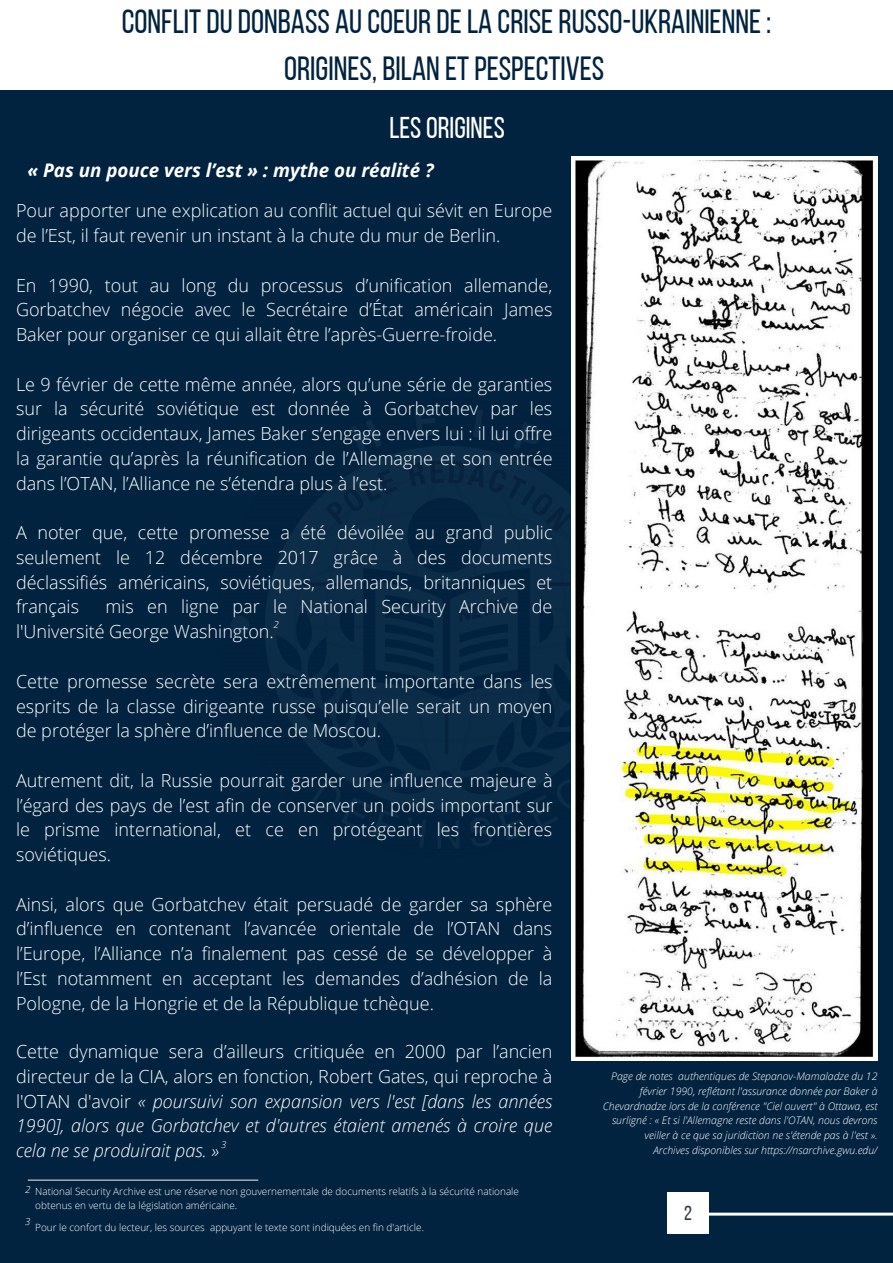
<style>
.page{position:relative;width:893px;height:1263px;background:#01233f}
.page>*{position:absolute;margin:0;border:0;box-sizing:border-box;transform-origin:0 0}
.t1{font:33.45px "Bebas Neue";color:#01233f}
.t2{font:30px "Bebas Neue";color:#fff}
.t3{font:20.33px "Bebas Neue";color:#283943}
.t4{font:italic 700 18.75px "Open Sans";color:#fff}
.t5{font:300 18px/24.8px "Open Sans";color:#fff;text-align:justify}
.t6{font:italic 300 18px/24.8px "Open Sans";color:#fff;text-align:justify}
.t7{font:italic 300 10.5px/14.6px "Open Sans";color:#fff;text-align:right}
.t8{font:300 9.98px "Open Sans";color:#fff}
.t9{font:italic 300 9.75px "Open Sans";color:#fff}
.s1{font-style:normal}
</style>
<div class="page">
<img style="left:231px;top:396px;width:341px;height:472px">
<svg style="left:709px;top:1212px;width:184px;height:4px"></svg>
<div style="left:667px;top:1192px;width:42px;height:42px;background:#fff"></div>
<div style="left:0;top:0;width:893px;height:89px;background:#fff"></div>
<img style="left:572px;top:157px;width:305px;height:904px">
<hr style="left:28px;top:1179px;width:230px;height:2px;background:#d9d9d9">
<p class="t1" style="left:122px;top:8px;width:651px">CONFLITDUDONBASS AUCOEURDELA CRISERUSSO-UKRAINIENNE:</p>
<p class="t1" style="left:284px;top:55px;width:322px">ORIGINES, BILAN ETPESPECTIVES</p>
<p class="t2" style="left:389px;top:115px;width:117px">LESORIGINES</p>
<p class="t4" style="left:28px;top:157px;width:407px">« Pas un pouce vers l’est » : mythe ou réalité ?</p>
<p class="t5" style="left:16px;top:198px;width:538px">Pour apporter une explication au conflit actuel qui sévit en Europe de l’Est, il faut revenir un instant à la chute du mur de Berlin.</p>
<p class="t5" style="left:16px;top:272px;width:538px">En 1990, tout au long du processus d’unification allemande, Gorbatchev négocie avec le Secrétaire d’État américain James Baker pour organiser ce qui allait être l’après-Guerre-froide.</p>
<p class="t5" style="left:16px;top:371px;width:538px">Le 9 février de cette même année, alors qu’une série de garanties sur la sécurité soviétique est donnée à Gorbatchev par les dirigeants occidentaux, James Baker s’engage envers lui : il lui offre la garantie qu’après la réunification de l’Allemagne et son entrée dans l’OTAN, l’Alliance ne s’étendra plus à l’est.</p>
<p class="t5" style="left:16px;top:520px;width:538px">A noter que, cette promesse a été dévoilée au grand public seulement le 12 décembre 2017 grâce à des documents déclassifiés américains, soviétiques, allemands, britanniques et français</p>
<p class="t5" style="left:16px;top:594px;width:538px;text-indent:89px">mis en ligne par le National Security Archive de l'Université George Washington.</p>
<p class="t5" style="left:16px;top:668px;width:538px">Cette promesse secrète sera extrêmement importante dans les esprits de la classe dirigeante russe puisqu’elle serait un moyen de protéger la sphère d’influence de Moscou.</p>
<p class="t5" style="left:16px;top:767px;width:538px">Autrement dit, la Russie pourrait garder une influence majeure à l’égard des pays de l’est afin de conserver un poids important sur le prisme international, et ce en protégeant les frontières soviétiques.</p>
<p class="t5" style="left:16px;top:891px;width:538px">Ainsi, alors que Gorbatchev était persuadé de garder sa sphère d’influence en contenant l’avancée orientale de l’OTAN dans l’Europe, l’Alliance n’a finalement pas cessé de se développer à l’Est notamment en acceptant les demandes d’adhésion de la Pologne, de la Hongrie et de la République tchèque.</p>
<p class="t6" style="left:16px;top:1039px;width:538px"><span class="s1">Cette dynamique sera d’ailleurs critiquée en 2000 par l’ancien directeur de la CIA, alors en fonction, Robert Gates, qui reproche à l'OTAN d'avoir</span> « poursuivi son expansion vers l'est [dans les années 1990], alors que Gorbatchev et d'autres étaient amenés à croire que cela ne se produirait pas. »</p>
<p class="t9" style="left:25px;top:1182px;width:7px">2</p>
<p class="t9" style="left:274px;top:617px;width:7px">2</p>
<p class="t9" style="left:221px;top:1138px;width:7px">3</p>
<p class="t8" style="left:35px;top:1184px;width:485px">National Security Archive est une réserve non gouvernementale de documents relatifs à la sécurité nationale</p>
<p class="t8" style="left:35px;top:1198px;width:204px">obtenus en vertu de la législation américaine.</p>
<p class="t9" style="left:25px;top:1214px;width:7px">3</p>
<p class="t8" style="left:35px;top:1220px;width:390px">Pour le confort du lecteur, les sources appuyant le texte sont indiquées en fin d'article.</p>
<p class="t7" style="left:603px;top:1069px;width:276px">Page de notes authentiques de Stepanov-Mamaladze du 12 février 1990, reflétant l'assurance donnée par Baker à Chevardnadze lors de la conférence "Ciel ouvert" à Ottawa, est surligné : « Et si l'Allemagne reste dans l'OTAN, nous devrons veiller à ce que sa juridiction ne s'étende pas à l'est ».</p>
<p class="t7" style="left:653px;top:1142px;width:225px">Archives disponibles sur https://nsarchive.gwu.edu/</p>
<p class="t3" style="left:684px;top:1204px;width:9px">2</p>
</div>
